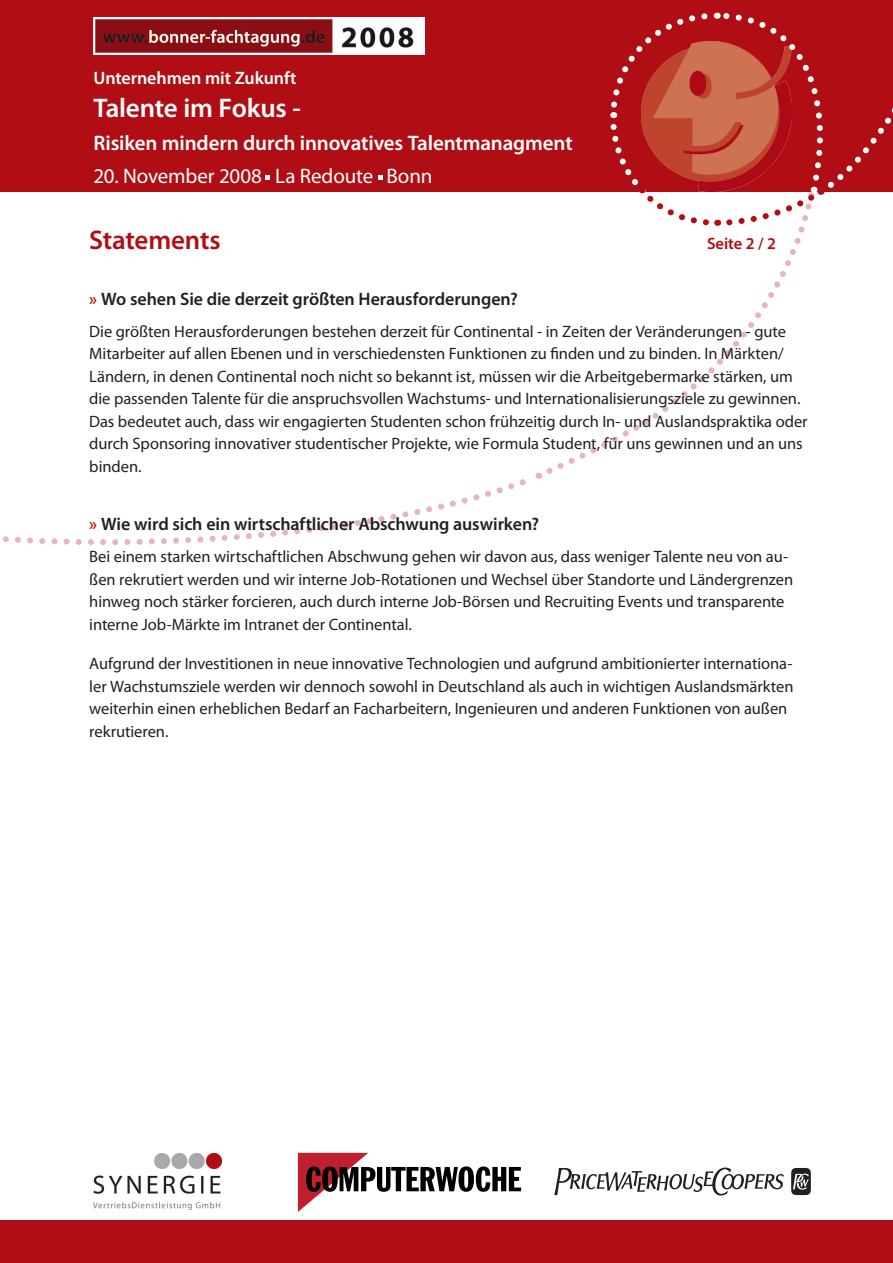
<style>
.page{position:relative;width:893px;height:1263px;background:#fff}
.page>*{position:absolute;margin:0;border:0;box-sizing:border-box;transform-origin:0 0}
.t1{font:600 27px "Myriad Pro";letter-spacing:-.01em;color:#fff}
.t2{font:600 27px "Myriad Pro";letter-spacing:-.005em;color:#b00d15}
.t3{font:600 21px "Myriad Pro";letter-spacing:-.01em;color:#fff}
.t4{font:21px "Myriad Pro";letter-spacing:-.005em;color:#fff}
.t5{font:600 18px "Myriad Pro";letter-spacing:-.005em;color:#231f20}
.t6{font:600 18px "Myriad Pro";letter-spacing:-.005em;color:#fff}
.t7{font:16.5px/22.5px "Myriad Pro";letter-spacing:-.005em;color:#231f20}
.t8{font:600 16.5px "Myriad Pro";color:#b00d15}
.s1{color:#b00d15}
</style>
<div class="page">
<svg style="left:648px;top:229px;width:157px;height:195px"></svg>
<svg style="left:2px;top:419px;width:646px;height:126px"></svg>
<div style="left:0;top:0;width:893px;height:191px;background:#b00d15"></div>
<div style="left:0;top:1220px;width:893px;height:43px;background:#b00d15"></div>
<img style="left:94px;top:1153px;width:127px;height:57px">
<img style="left:94px;top:17px;width:330px;height:38px">
<svg style="left:607px;top:12px;width:286px;height:217px"></svg>
<svg style="left:298px;top:1153px;width:223px;height:59px"></svg>
<svg style="left:554px;top:1167px;width:230px;height:28px"></svg>
<svg style="left:791px;top:1168px;width:20px;height:27px"></svg>
<svg style="left:266px;top:175px;width:4px;height:5px"></svg>
<svg style="left:378px;top:175px;width:4px;height:5px"></svg>
<p class="t6" style="left:94px;top:67px;width:204px">Unternehmen mit Zukunft</p>
<p class="t1" style="left:94px;top:91px;width:209px">Talente im Fokus -</p>
<p class="t3" style="left:94px;top:130px;width:481px">Risiken mindern durch innovatives Talentmanagment</p>
<p class="t4" style="left:94px;top:163px;width:340px">20. November 2008 La Redoute Bonn</p>
<p class="t2" style="left:89px;top:222px;width:133px">Statements</p>
<p class="t8" style="left:707px;top:233px;width:70px">Seite 2 / 2</p>
<p class="t5" style="left:89px;top:287px;width:430px"><span class="s1">»</span> Wo sehen Sie die derzeit größten Herausforderungen?</p>
<p class="t7" style="left:89px;top:320px;width:720px">Die größten Herausforderungen bestehen derzeit für Continental - in Zeiten der Veränderungen - gute Mitarbeiter auf allen Ebenen und in verschiedensten Funktionen zu finden und zu binden. In Märkten/ Ländern, in denen Continental noch nicht so bekannt ist, müssen wir die Arbeitgebermarke stärken, um die passenden Talente für die anspruchsvollen Wachstums- und Internationalisierungsziele zu gewinnen.<br>Das bedeutet auch, dass wir engagierten Studenten schon frühzeitig durch In- und Auslandspraktika oder durch Sponsoring innovativer studentischer Projekte, wie Formula Student, für uns gewinnen und an uns binden.</p>
<p class="t5" style="left:89px;top:513px;width:451px"><span class="s1">»</span> Wie wird sich ein wirtschaftlicher Abschwung auswirken?</p>
<p class="t7" style="left:89px;top:545px;width:705px">Bei einem starken wirtschaftlichen Abschwung gehen wir davon aus, dass weniger Talente neu von au&shy;ßen rekrutiert werden und wir interne Job-Rotationen und Wechsel über Standorte und Ländergrenzen hinweg noch stärker forcieren, auch durch interne Job-Börsen und Recruiting Events und transparente interne Job-Märkte im Intranet der Continental.</p>
<p class="t7" style="left:89px;top:652px;width:706px">Aufgrund der Investitionen in neue innovative Technologien und aufgrund ambitionierter internationa&shy;ler Wachstumsziele werden wir dennoch sowohl in Deutschland als auch in wichtigen Auslandsmärkten weiterhin einen erheblichen Bedarf an Facharbeitern, Ingenieuren und anderen Funktionen von außen rekrutieren.</p>
</div>
